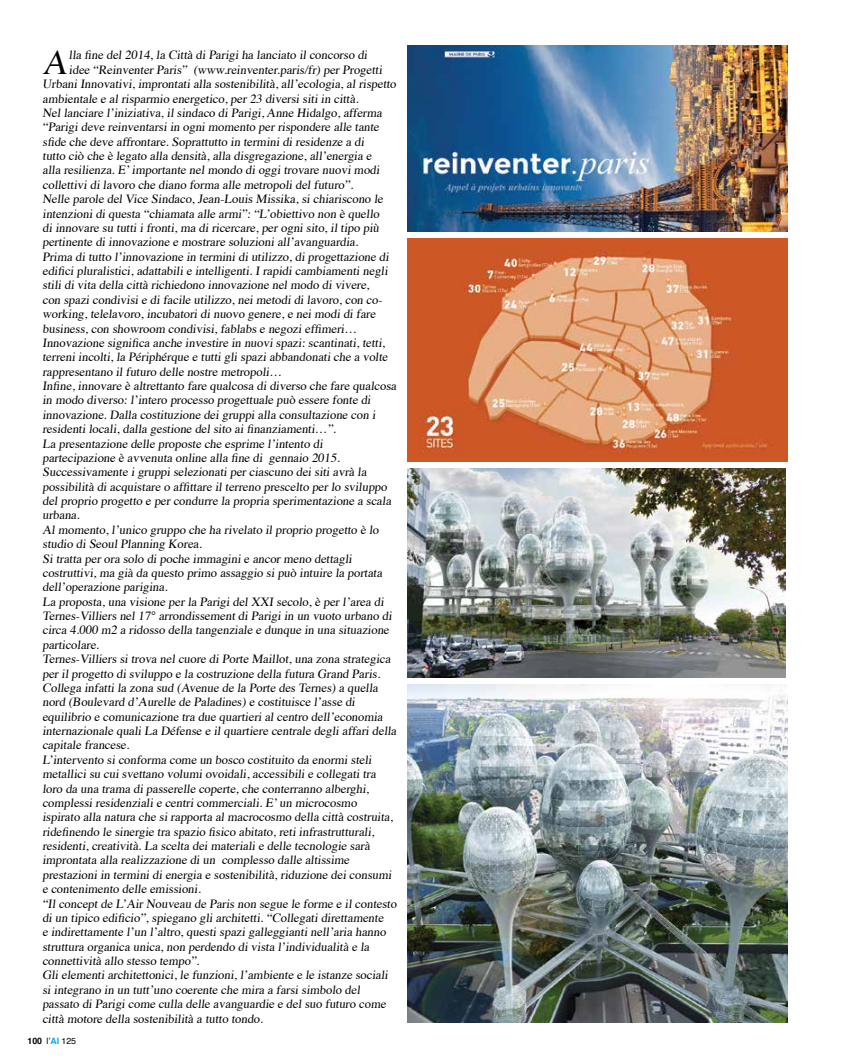
<style>
.page{position:relative;width:851px;height:1063px;background:#fff}
.page>*{position:absolute;margin:0;border:0;box-sizing:border-box;transform-origin:0 0}
.t1{font:34.25px "Times";color:#000}
.t2{font:12.5px "Times";color:#000}
.t3{font:8.75px "Helvetica";color:#000}
.s1{font-weight:700}
.s2{font-weight:700;color:#00aeef}
</style>
<div class="page">
<img style="left:407px;top:45px;width:380px;height:187px">
<img style="left:407px;top:238px;width:380px;height:224px">
<img style="left:407px;top:469px;width:378px;height:209px">
<img style="left:407px;top:685px;width:380px;height:337px">
<h1 class="t1" style="left:43px;top:30px;width:33px">A</h1>
<p class="t2" style="left:69px;top:43px;width:302px">lla fine del2014,la Città diParigiha lanciato ilconcorso di</p>
<p class="t2" style="left:69px;top:58px;width:317px">idee “ReinventerParis” (www.reinventer.paris/fr)perProgetti</p>
<p class="t2" style="left:43px;top:72px;width:358px">UrbaniInnovativi,improntatialla sostenibilità,all’ecologia,alrispetto</p>
<p class="t2" style="left:43px;top:87px;width:320px">ambientale e alrisparmio energetico,per23 diversisitiin città.</p>
<p class="t2" style="left:43px;top:101px;width:343px">Nellanciare l’iniziativa,ilsindaco diParigi,Anne Hidalgo,afferma</p>
<p class="t2" style="left:43px;top:115px;width:341px">“Parigideve reinventarsiin ognimomento perrispondere alle tante</p>
<p class="t2" style="left:43px;top:130px;width:326px">sfide che deve affrontare.Soprattutto in terminidiresidenze a di</p>
<p class="t2" style="left:43px;top:144px;width:333px">tutto ciò che è legato alla densità,alla disgregazione,all’energia e</p>
<p class="t2" style="left:43px;top:158px;width:341px">alla resilienza.E’importante nelmondo dioggitrovare nuovimodi</p>
<p class="t2" style="left:43px;top:173px;width:314px">collettividilavoro che diano forma alle metropolidelfuturo”.</p>
<p class="t2" style="left:42px;top:187px;width:344px">Nelle parole delVice Sindaco,Jean-Louis Missika,sichiariscono le</p>
<p class="t2" style="left:42px;top:202px;width:341px">intenzionidiquesta “chiamata alle armi”:“L’obiettivo non è quello</p>
<p class="t2" style="left:42px;top:216px;width:341px">diinnovare su tuttiifronti,ma diricercare,perognisito,iltipo più</p>
<p class="t2" style="left:42px;top:230px;width:320px">pertinente diinnovazione e mostrare soluzioniall’avanguardia.</p>
<p class="t2" style="left:42px;top:245px;width:350px">Prima ditutto l’innovazione in terminidiutilizzo,diprogettazione di</p>
<p class="t2" style="left:42px;top:259px;width:349px">edificipluralistici,adattabilie intelligenti.Irapidicambiamentinegli</p>
<p class="t2" style="left:42px;top:273px;width:331px">stilidivita della città richiedono innovazione nelmodo divivere,</p>
<p class="t2" style="left:42px;top:288px;width:344px">con spazicondivisie difacile utilizzo,neimetodidilavoro,con co-</p>
<p class="t2" style="left:42px;top:302px;width:337px">working,telelavoro,incubatoridinuovo genere,e neimodidifare</p>
<p class="t2" style="left:42px;top:317px;width:318px">business,con showroom condivisi,fablabs e negozieffimeri…</p>
<p class="t2" style="left:42px;top:331px;width:346px">Innovazione significa anche investire in nuovispazi:scantinati,tetti,</p>
<p class="t2" style="left:42px;top:345px;width:349px">terreniincolti,la Périphérque e tuttiglispaziabbandonatiche a volte</p>
<p class="t2" style="left:42px;top:360px;width:243px">rappresentano ilfuturo delle nostre metropoli…</p>
<p class="t2" style="left:42px;top:374px;width:358px">Infine,innovare è altrettanto fare qualcosa didiverso che fare qualcosa</p>
<p class="t2" style="left:42px;top:388px;width:332px">in modo diverso:l’intero processo progettuale può essere fonte di</p>
<p class="t2" style="left:42px;top:403px;width:337px">innovazione.Dalla costituzione deigruppialla consultazione con i</p>
<p class="t2" style="left:42px;top:417px;width:297px">residentilocali,dalla gestione delsito aifinanziamenti…”.</p>
<p class="t2" style="left:42px;top:432px;width:284px">La presentazione delle proposte che esprime l’intento di</p>
<p class="t2" style="left:42px;top:446px;width:301px">partecipazione è avvenuta online alla fine di gennaio 2015.</p>
<p class="t2" style="left:42px;top:460px;width:328px">Successivamente igruppiselezionatiperciascuno deisitiavrà la</p>
<p class="t2" style="left:42px;top:475px;width:349px">possibilità diacquistare o affittare ilterreno prescelto perlo sviluppo</p>
<p class="t2" style="left:42px;top:489px;width:353px">delproprio progetto e percondurre la propria sperimentazione a scala</p>
<p class="t2" style="left:42px;top:503px;width:41px">urbana.</p>
<p class="t2" style="left:42px;top:518px;width:340px">Almomento,l’unico gruppo che ha rivelato ilproprio progetto è lo</p>
<p class="t2" style="left:42px;top:532px;width:163px">studio diSeoulPlanning Korea.</p>
<p class="t2" style="left:42px;top:547px;width:313px">Sitratta perora solo dipoche immaginie ancormeno dettagli</p>
<p class="t2" style="left:42px;top:561px;width:344px">costruttivi,ma già da questo primo assaggio sipuò intuire la portata</p>
<p class="t2" style="left:42px;top:575px;width:129px">dell’operazione parigina.</p>
<p class="t2" style="left:42px;top:590px;width:345px">La proposta,una visione perla ParigidelXXIsecolo,è perl’area di</p>
<p class="t2" style="left:42px;top:604px;width:353px">Ternes-Villiers nel17° arrondissementdiParigiin un vuoto urbano di</p>
<p class="t2" style="left:42px;top:618px;width:351px">circa 4.000 m2 a ridosso della tangenziale e dunque in una situazione</p>
<p class="t2" style="left:42px;top:633px;width:61px">particolare.</p>
<p class="t2" style="left:42px;top:647px;width:352px">Ternes-Villiers sitrova nelcuore diPorte Maillot,una zona strategica</p>
<p class="t2" style="left:42px;top:662px;width:342px">perilprogetto disviluppo e la costruzione della futura Grand Paris.</p>
<p class="t2" style="left:42px;top:676px;width:340px">Collega infattila zona sud (Avenue de la Porte des Ternes)a quella</p>
<p class="t2" style="left:42px;top:690px;width:317px">nord (Boulevard d’Aurelle de Paladines)e costituisce l’asse di</p>
<p class="t2" style="left:42px;top:705px;width:344px">equilibrio e comunicazione tra due quartierialcentro dell’economia</p>
<p class="t2" style="left:42px;top:719px;width:358px">internazionale qualiLa Défense e ilquartiere centrale degliaffaridella</p>
<p class="t2" style="left:42px;top:733px;width:91px">capitale francese.</p>
<p class="t2" style="left:42px;top:748px;width:333px">L’intervento siconforma come un bosco costituito da enormisteli</p>
<p class="t2" style="left:42px;top:762px;width:337px">metallicisu cuisvettano volumiovoidali,accessibilie collegatitra</p>
<p class="t2" style="left:42px;top:777px;width:331px">loro da una trama dipasserelle coperte,che conterranno alberghi,</p>
<p class="t2" style="left:42px;top:791px;width:318px">complessiresidenzialie centricommerciali.E’un microcosmo</p>
<p class="t2" style="left:42px;top:805px;width:354px">ispirato alla natura che sirapporta almacrocosmo della città costruita,</p>
<p class="t2" style="left:42px;top:820px;width:336px">ridefinendo le sinergie tra spazio fisico abitato,retiinfrastrutturali,</p>
<p class="t2" style="left:42px;top:834px;width:331px">residenti,creatività.La scelta deimaterialie delle tecnologie sarà</p>
<p class="t2" style="left:42px;top:848px;width:311px">improntata alla realizzazione diun complesso dalle altissime</p>
<p class="t2" style="left:42px;top:863px;width:353px">prestazioniin terminidienergia e sostenibilità,riduzione deiconsumi</p>
<p class="t2" style="left:42px;top:877px;width:162px">e contenimento delle emissioni.</p>
<p class="t2" style="left:42px;top:892px;width:358px">“Ilconceptde L’AirNouveau de Paris non segue le forme e ilcontesto</p>
<p class="t2" style="left:42px;top:906px;width:345px">diun tipico edificio”,spiegano gliarchitetti.“Collegatidirettamente</p>
<p class="t2" style="left:42px;top:920px;width:347px">e indirettamente l’un l’altro,questispazigalleggiantinell’aria hanno</p>
<p class="t2" style="left:42px;top:935px;width:331px">struttura organica unica,non perdendo divista l’individualità e la</p>
<p class="t2" style="left:42px;top:949px;width:161px">connettività allo stesso tempo”.</p>
<p class="t2" style="left:42px;top:963px;width:350px">Glielementiarchitettonici,le funzioni,l’ambiente e le istanze sociali</p>
<p class="t2" style="left:42px;top:978px;width:322px">siintegrano in un tutt’uno coerente che mira a farsisimbolo del</p>
<p class="t2" style="left:42px;top:992px;width:347px">passato diParigicome culla delle avanguardie e delsuo futuro come</p>
<p class="t2" style="left:42px;top:1007px;width:225px">città motore della sostenibilità a tutto tondo.</p>
<p class="t3" style="left:28px;top:1035px;width:50px"><span class="s1">100</span> l’<span class="s2">AI</span> 125</p>
</div>
